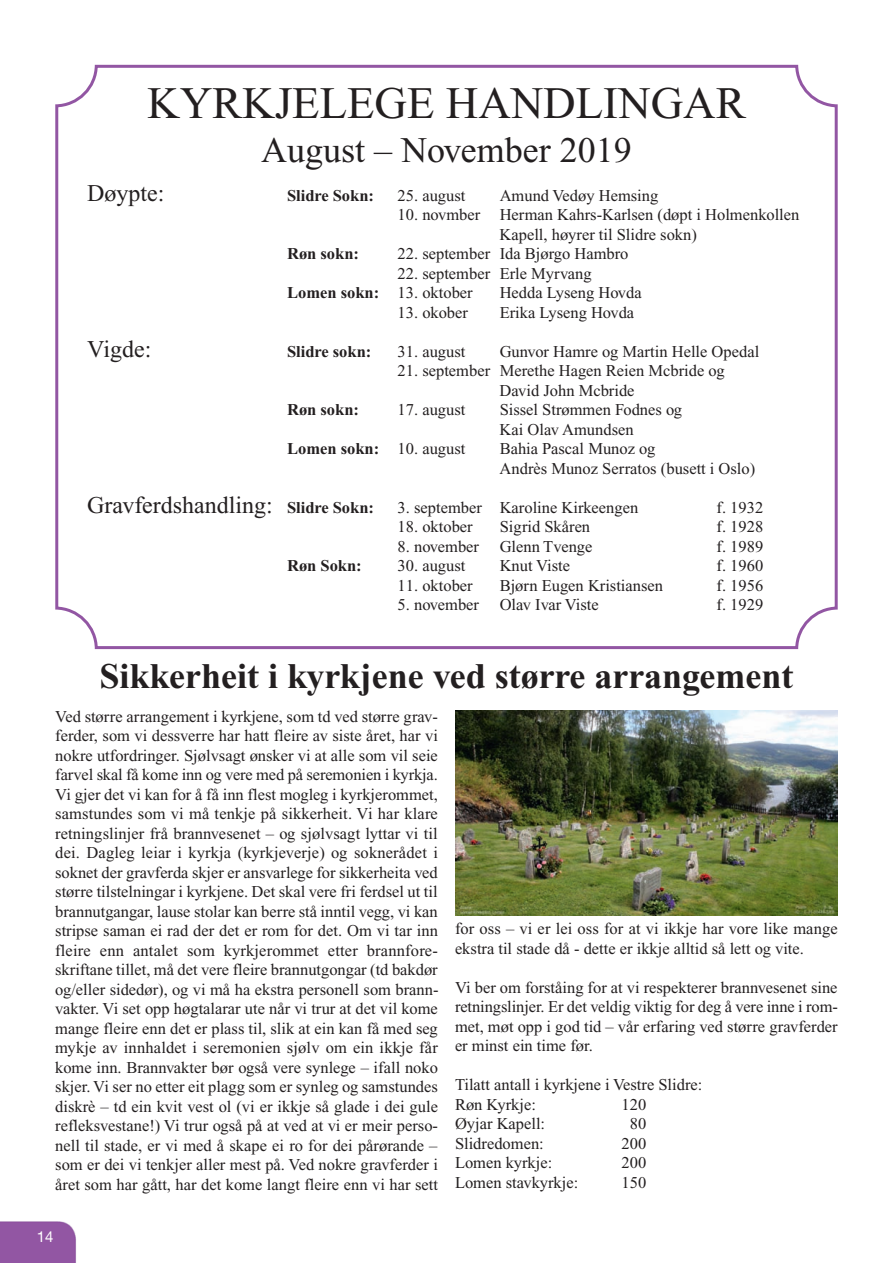
<style>
.page{position:relative;width:893px;height:1263px;background:#fff}
.page>*{position:absolute;margin:0;border:0;box-sizing:border-box;transform-origin:0 0}
.t1{font:45px "Times New Roman";color:#231f20}
.t2{font:700 36px "Times New Roman";color:#231f20}
.t3{font:36px "Times New Roman";color:#231f20}
.t4{font:24px "Times New Roman";color:#231f20}
.t5{font:16.5px/19.5px "Times New Roman";color:#231f20}
.t6{font:700 16.5px "Times New Roman";color:#231f20}
.t7{font:15px "Helvetica Neue";color:#fff}
.s1{font-weight:700}
.s2{font-weight:400}
.s3{font-weight:700;font-size:16.5px}
</style>
<div class="page">
<div style="left:0;top:1221px;width:76px;height:42px;background:#9256a3"></div>
<svg style="left:55px;top:65px;width:783px;height:584px"></svg>
<img style="left:455px;top:710px;width:383px;height:206px">
<h1 class="t1" style="left:147px;top:86px;width:600px">KYRKJELEGE HANDLINGAR</h1>
<h2 class="t3" style="left:261px;top:137px;width:372px">August – November 2019</h2>
<h3 class="t4" style="left:87px;top:184px;width:79px">Døypte:</h3>
<p class="t6" style="left:287px;top:190px;width:88px">Slidre Sokn:</p>
<p class="t5" style="left:398px;top:187px;width:69px">25. august</p>
<p class="t5" style="left:500px;top:187px;width:160px">Amund Vedøy Hemsing</p>
<p class="t5" style="left:398px;top:206px;width:403px;text-align:center">10. novmber Herman Kahrs-Karlsen (døpt i Holmenkollen<br>Kapell, høyrer til Slidre sokn)</p>
<p class="t6" style="left:287px;top:248px;width:73px">Røn sokn:</p>
<p class="t5" style="left:398px;top:245px;width:232px">22. september Ida Bjørgo Hambro</p>
<p class="t5" style="left:287px;top:265px;width:306px;text-indent:111px">22. september Erle Myrvang<br><span class="s1">Lomen sokn:</span> 13. oktober</p>
<p class="t5" style="left:500px;top:284px;width:143px">Hedda Lyseng Hovda</p>
<p class="t5" style="left:398px;top:304px;width:72px">13. okober</p>
<p class="t5" style="left:500px;top:304px;width:136px">Erika Lyseng Hovda</p>
<h3 class="t4" style="left:87px;top:340px;width:66px">Vigde:</h3>
<p class="t6" style="left:287px;top:346px;width:86px">Slidre sokn:</p>
<p class="t5" style="left:398px;top:343px;width:69px">31. august</p>
<p class="t5" style="left:500px;top:343px;width:261px">Gunvor Hamre og Martin Helle Opedal</p>
<p class="t5" style="left:500px;top:362px;width:227px;text-indent:-102px">21. september Merethe Hagen Reien Mcbride og<br>David John Mcbride</p>
<p class="t6" style="left:287px;top:404px;width:73px">Røn sokn:</p>
<p class="t5" style="left:398px;top:401px;width:69px">17. august</p>
<p class="t5" style="left:500px;top:401px;width:184px">Sissel Strømmen Fodnes og<br>Kai Olav Amundsen</p>
<p class="t6" style="left:287px;top:443px;width:180px">Lomen sokn: <span class="s2">10. august</span></p>
<p class="t5" style="left:500px;top:440px;width:257px">Bahia Pascal Munoz og<br>Andrès Munoz Serratos (busett i Oslo)</p>
<h3 class="t4" style="left:87px;top:496px;width:288px">Gravferdshandling: <span class="s3">Slidre Sokn:</span></h3>
<p class="t5" style="left:398px;top:499px;width:242px">3. september Karoline Kirkeengen</p>
<p class="t5" style="left:717px;top:499px;width:48px">f. 1932</p>
<p class="t5" style="left:398px;top:518px;width:77px">18. oktober</p>
<p class="t5" style="left:500px;top:518px;width:92px">Sigrid Skåren</p>
<p class="t5" style="left:717px;top:518px;width:48px">f. 1928</p>
<p class="t5" style="left:398px;top:538px;width:196px">8. november Glenn Tvenge</p>
<p class="t5" style="left:717px;top:538px;width:48px">f. 1989</p>
<p class="t6" style="left:287px;top:560px;width:76px">Røn Sokn:</p>
<p class="t5" style="left:398px;top:557px;width:69px">30. august</p>
<p class="t5" style="left:500px;top:557px;width:72px">Knut Viste</p>
<p class="t5" style="left:717px;top:557px;width:48px">f. 1960</p>
<p class="t5" style="left:398px;top:577px;width:77px">11. oktober</p>
<p class="t5" style="left:500px;top:577px;width:165px">Bjørn Eugen Kristiansen</p>
<p class="t5" style="left:717px;top:577px;width:48px">f. 1956</p>
<p class="t5" style="left:398px;top:596px;width:203px">5. november Olav Ivar Viste</p>
<p class="t5" style="left:717px;top:596px;width:48px">f. 1929</p>
<h2 class="t2" style="left:100px;top:664px;width:695px">Sikkerheit i kyrkjene ved større arrangement</h2>
<p class="t5" style="left:55px;top:708px;width:385px;text-align:justify">Ved større arrangement i kyrkjene, som td ved større grav&shy;ferder, som vi dessverre har hatt fleire av siste året, har vi nokre utfordringer. Sjølvsagt ønsker vi at alle som vil seie farvel skal få kome inn og vere med på seremonien i kyrkja.<br>Vi gjer det vi kan for å få inn flest mogleg i kyrkjerommet, samstundes som vi må tenkje på sikkerheit. Vi har klare retnings linjer frå brannvesenet – og sjølvsagt lyttar vi til dei. Dagleg leiar i kyrkja (kyrkjeverje) og soknerådet i soknet der gravferda skjer er ansvarlege for sikkerheita ved større tilstelningar i kyrkjene. Det skal vere fri ferdsel ut til brannutgangar, lause stolar kan berre stå inntil vegg, vi kan stripse saman ei rad der det er rom for det. Om vi tar inn fleire enn antalet som kyrkjerommet etter brannfore - skriftane tillet, må det vere fleire brannutgongar (td bakdør og/eller sidedør), og vi må ha ekstra personell som brann&shy;vakter. Vi set opp høgtalarar ute når vi trur at det vil kome mange fleire enn det er plass til, slik at ein kan få med seg mykje av innhaldet i seremonien sjølv om ein ikkje får kome inn. Brannvakter bør også vere synlege – ifall noko skjer. Vi ser no etter eit plagg som er synleg og samstundes diskrè – td ein kvit vest ol (vi er ikkje så glade i dei gule refleksvestane!) Vi trur også på at ved at vi er meir perso&shy;nell til stade, er vi med å skape ei ro for dei pårørande – som er dei vi tenkjer aller mest på. Ved nokre gravferder i året som har gått, har det kome langt fleire enn vi har sett</p>
<p class="t5" style="left:455px;top:920px;width:384px">for oss – vi er lei oss for at vi ikkje har vore like mange ekstra til stade då - dette er ikkje alltid så lett og vite.</p>
<p class="t5" style="left:455px;top:979px;width:384px;text-align:justify">Vi ber om forståing for at vi respekterer brannvesenet sine retningslinjer. Er det veldig viktig for deg å vere inne i rom&shy;met, møt opp i god tid – vår erfaring ved større gravferder er minst ein time før.</p>
<p class="t5" style="left:455px;top:1076px;width:249px">Tilatt antall i kyrkjene i Vestre Slidre:<br>Røn Kyrkje:</p>
<p class="t5" style="left:622px;top:1096px;width:26px">120</p>
<p class="t5" style="left:455px;top:1115px;width:92px">Øyjar Kapell:</p>
<p class="t5" style="left:630px;top:1115px;width:18px">80</p>
<p class="t5" style="left:455px;top:1135px;width:90px">Slidredomen:</p>
<p class="t5" style="left:622px;top:1135px;width:26px">200</p>
<p class="t5" style="left:455px;top:1154px;width:99px">Lomen kyrkje:</p>
<p class="t5" style="left:622px;top:1154px;width:26px">200</p>
<p class="t5" style="left:455px;top:1174px;width:125px">Lomen stavkyrkje:</p>
<p class="t5" style="left:622px;top:1174px;width:26px">150</p>
<p class="t7" style="left:37px;top:1231px;width:18px">14</p>
</div>
